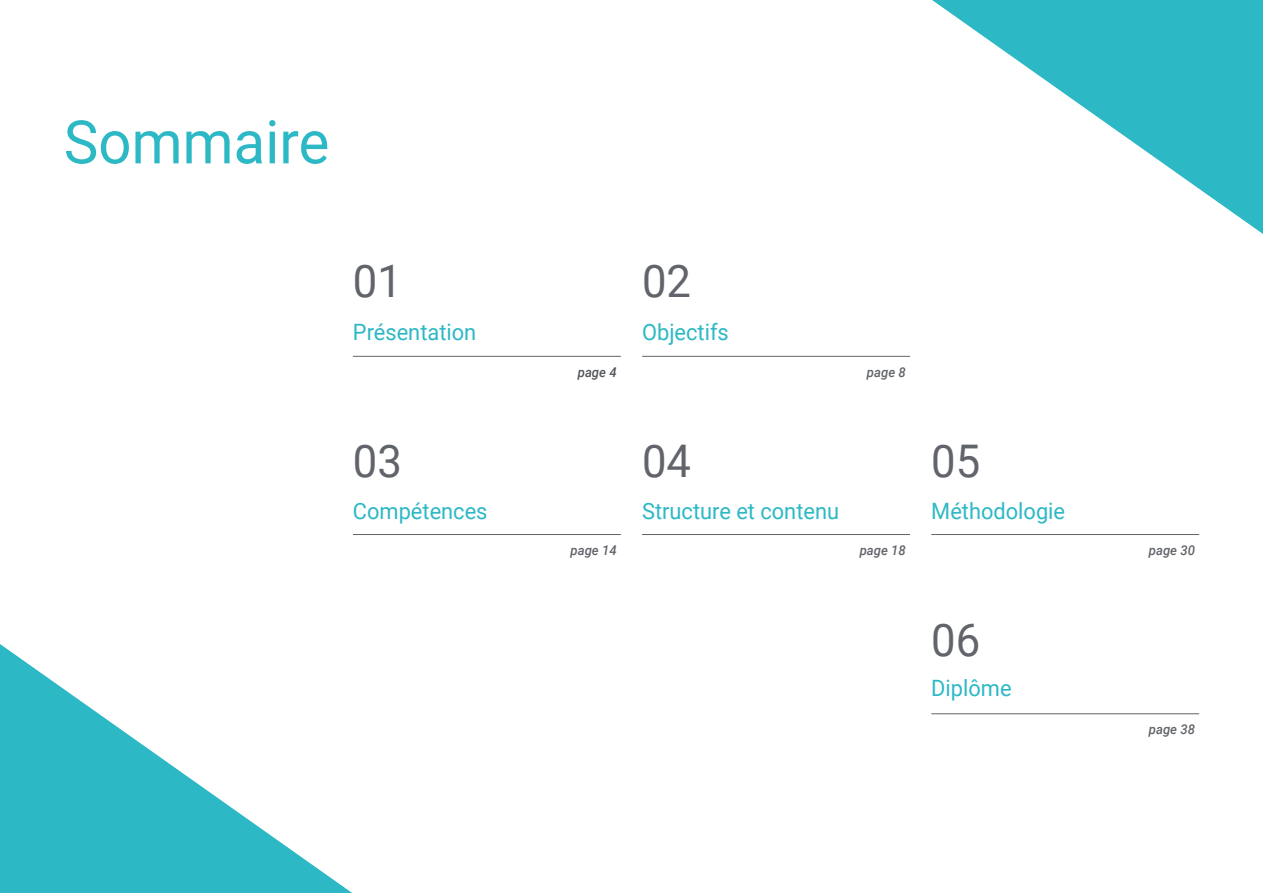
<style>
.page{position:relative;width:1263px;height:893px;background:#fff}
.page>*{position:absolute;margin:0;border:0;box-sizing:border-box;transform-origin:0 0}
.t1{font:60px "Roboto";color:#2db8c5}
.t2{font:45px "Roboto";color:#61646a}
.t3{font:22.5px "Roboto";color:#2db8c5}
.t4{font:italic 500 13.5px "Roboto";color:#61646a}
.t5{font:italic 500 13.5px "Roboto";color:#52555b}
</style>
<div class="page">
<svg style="left:0;top:644px;width:352px;height:249px"></svg>
<svg style="left:932px;top:0;width:331px;height:234px"></svg>
<hr style="left:353px;top:356px;width:268px;height:1px;background:#61646a">
<hr style="left:642px;top:356px;width:268px;height:1px;background:#61646a">
<hr style="left:353px;top:534px;width:268px;height:1px;background:#61646a">
<hr style="left:931px;top:713px;width:268px;height:1px;background:#61646a">
<hr style="left:642px;top:534px;width:268px;height:1px;background:#61646a">
<hr style="left:931px;top:534px;width:268px;height:1px;background:#61646a">
<h1 class="t1" style="left:64px;top:100px;width:267px">Sommaire</h1>
<h2 class="t2" style="left:353px;top:250px;width:51px">01</h2>
<h2 class="t2" style="left:642px;top:250px;width:51px">02</h2>
<p class="t3" style="left:353px;top:316px;width:125px">Présentation</p>
<p class="t3" style="left:642px;top:316px;width:88px">Objectifs</p>
<p class="t5" style="left:578px;top:363px;width:40px">page 4</p>
<p class="t4" style="left:867px;top:363px;width:40px">page 8</p>
<h2 class="t2" style="left:353px;top:429px;width:51px">03</h2>
<h2 class="t2" style="left:642px;top:429px;width:51px">04</h2>
<h2 class="t2" style="left:931px;top:429px;width:51px">05</h2>
<p class="t3" style="left:931px;top:495px;width:135px">Méthodologie</p>
<p class="t3" style="left:353px;top:495px;width:136px">Compétences</p>
<p class="t3" style="left:642px;top:495px;width:198px">Structure et contenu</p>
<p class="t4" style="left:570px;top:540px;width:48px">page 14</p>
<p class="t4" style="left:860px;top:540px;width:48px">page 18</p>
<p class="t4" style="left:1149px;top:540px;width:48px">page 30</p>
<h2 class="t2" style="left:931px;top:609px;width:51px">06</h2>
<p class="t3" style="left:931px;top:672px;width:82px">Diplôme</p>
<p class="t4" style="left:1149px;top:720px;width:48px">page 38</p>
</div>
